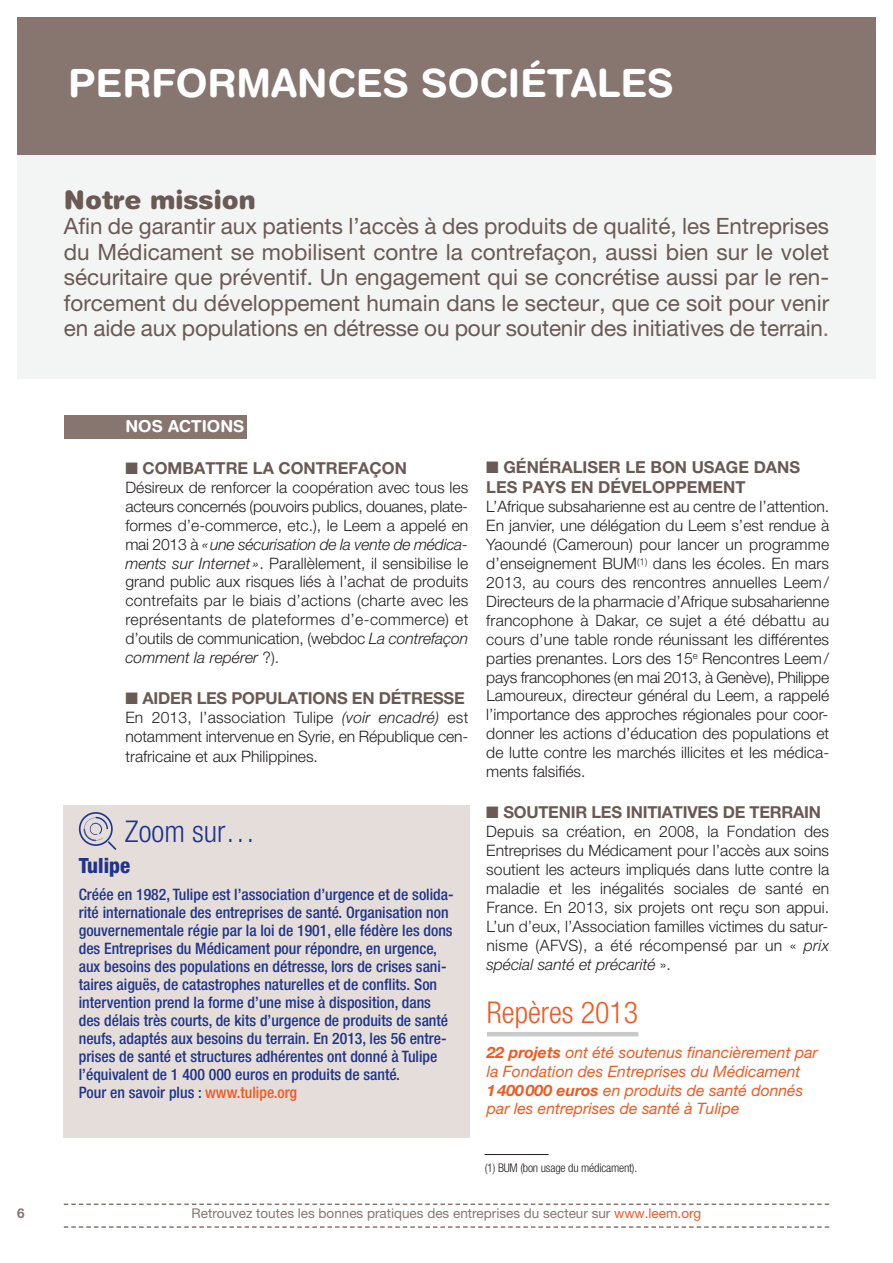
<style>
.page{position:relative;width:893px;height:1263px;background:#fff}
.page>*{position:absolute;margin:0;border:0;box-sizing:border-box;transform-origin:0 0}
.t1{font:700 39px "Helvetica Rounded LT Std";color:#fff}
.t2{font:300 condensed 30px "Helvetica Neue LT Pro";color:#f15921}
.t3{font:300 condensed 30px "Helvetica Neue LT Pro";color:#1f358b}
.t4{font:900 25.5px "Helvetica Rounded LT Std";color:#6a5954}
.t5{font:22.5px/25.5px "Helvetica Neue LT Pro";letter-spacing:-.005em;color:#6a5954;text-align:justify}
.t6{font:800 condensed 21px "Helvetica Neue LT Pro";color:#1f358b}
.t7{font:700 16.5px/19.8px "Helvetica Neue LT Pro";color:#6a5954}
.t8{font:700 16.5px "Helvetica Rounded LT Std";color:#fff}
.t9{font:300 15.75px/18.9px "Helvetica Neue LT Pro";color:#231f20;text-align:justify}
.t10{font:500 condensed 15.75px/18px "Helvetica Neue LT Pro";color:#1f358b}
.t11{font:italic 15.75px/18.9px "Helvetica Neue LT Pro";color:#f15921}
.t12{font:13.5px "Helvetica Neue LT Pro";color:#877670}
.t13{font:700 13.5px "Helvetica Neue LT Pro";color:#877670}
.t14{font:300 condensed 12px "Helvetica Neue LT Pro";letter-spacing:-.015em;color:#231f20}
.s1{color:#877670}
.s2{font-style:italic}
.s3{color:#f15921}
.s4{font-weight:700}
</style>
<div class="page">
<div style="left:17px;top:108px;width:859px;height:270px;background:#f3f4f4"></div>
<div style="left:64px;top:415px;width:183px;height:23px;background:#877670"></div>
<div style="left:17px;top:17px;width:859px;height:138px;background:#877670"></div>
<hr style="left:487px;top:1032px;width:151px;height:4px;background:#c9cacc">
<svg style="left:64px;top:1203px;width:765px;height:2px"></svg>
<svg style="left:64px;top:1226px;width:765px;height:2px"></svg>
<div style="left:64px;top:805px;width:406px;height:333px;background:#e5ddd9"></div>
<svg style="left:79px;top:812px;width:37px;height:38px"></svg>
<hr style="left:485px;top:1154px;width:64px;height:1px;background:#231f20">
<p class="t13" style="left:17px;top:1208px;width:9px">6</p>
<h1 class="t1" style="left:68px;top:69px;width:607px">PERFORMANCES SOCIÉTALES</h1>
<h3 class="t4" style="left:64px;top:190px;width:193px">Notre mission</h3>
<p class="t5" style="left:64px;top:216px;width:767px">Afin de garantir aux patients l’accès à des produits de qualité, les Entreprises du Médicament se mobilisent contre la contrefaçon, aussi bien sur le volet sécuritaire que préventif. Un engagement qui se concrétise aussi par le ren&shy;forcement du développement humain dans le secteur, que ce soit pour venir en aide aux populations en détresse ou pour soutenir des initiatives de terrain<span class="s1">.</span></p>
<p class="t8" style="left:125px;top:420px;width:121px">NOS ACTIONS</p>
<p class="t7" style="left:125px;top:459px;width:283px">■ COMBATTRE LA CONTREFAÇON</p>
<p class="t9" style="left:125px;top:479px;width:344px">Désireux de renforcer la coopération avec tous les acteurs concernés (pouvoirs publics, douanes, plate&shy;formes d’e-commerce, etc.), le Leem a appelé en mai 2013 à <span class="s2">«une sécurisation de la vente de médica&shy;ments sur Internet »</span>. Parallèlement, il sensibilise le grand public aux risques liés à l’achat de produits contrefaits par le biais d’actions (charte avec les représentants de plateformes d’e-commerce) et d’outils de communication, (webdoc <span class="s2">La contrefaçon comment la repérer</span> ?).</p>
<p class="t7" style="left:125px;top:690px;width:341px">■ AIDER LES POPULATIONS EN DÉTRESSE</p>
<p class="t9" style="left:125px;top:709px;width:344px">En 2013, l’association Tulipe <span class="s2">(voir encadré)</span> est notamment intervenue en Syrie, en République cen&shy;trafricaine et aux Philippines.</p>
<h2 class="t3" style="left:125px;top:820px;width:132px">Zoom sur…</h2>
<h3 class="t6" style="left:79px;top:858px;width:53px">Tulipe</h3>
<p class="t10" style="left:79px;top:886px;width:376px">Créée en 1982, Tulipe est l’association d’urgence et de solida&shy;rité internationale des entreprises de santé. Organisation non gouvernementale régie par la loi de 1901, elle fédère les dons des Entreprises du Médicament pour répondre, en urgence, aux besoins des populations en détresse, lors de crises sani&shy;taires aiguës, de catastrophes naturelles et de conflits. Son intervention prend la forme d’une mise à disposition, dans des délais très courts, de kits d’urgence de produits de santé neufs, adaptés aux besoins du terrain. En 2013, les 56 entre&shy;prises de santé et structures adhérentes ont donné à Tulipe l’équivalent de 1 400 000 euros en produits de santé.<br>Pour en savoir plus : <span class="s3">www.tulipe.org</span></p>
<p class="t7" style="left:486px;top:459px;width:315px">■ GÉNÉRALISER LE BON USAGE DANS<br>LES PAYS EN DÉVELOPPEMENT</p>
<p class="t9" style="left:486px;top:499px;width:344px">L’Afrique subsaharienne est au centre de l’attention.<br>En janvier, une délégation du Leem s’est rendue à Yaoundé (Cameroun) pour lancer un programme d’enseignement BUM<sup>(1)</sup> dans les écoles. En mars 2013, au cours des rencontres annuelles Leem/ Directeurs de la pharmacie d’Afrique subsaharienne francophone à Dakar, ce sujet a été débattu au cours d’une table ronde réunissant les différentes parties prenantes. Lors des 15<sup>e</sup> Rencontres Leem/ pays francophones (en mai 2013, à Genève), Philippe Lamoureux, directeur général du Leem, a rappelé l’importance des approches régionales pour coor&shy;donner les actions d’éducation des populations et de lutte contre les marchés illicites et les médica&shy;ments falsifiés.</p>
<p class="t7" style="left:486px;top:804px;width:336px">■ SOUTENIR LES INITIATIVES DE TERRAIN</p>
<p class="t9" style="left:486px;top:824px;width:344px">Depuis sa création, en 2008, la Fondation des Entreprises du Médicament pour l’accès aux soins soutient les acteurs impliqués dans lutte contre la maladie et les inégalités sociales de santé en France. En 2013, six projets ont reçu son appui.<br>L’un d’eux, l’Association familles victimes du satur&shy;nisme (AFVS), a été récompensé par un « <span class="s2">prix spécial santé et précarité</span> ».</p>
<h2 class="t2" style="left:487px;top:1002px;width:153px">Repères 2013</h2>
<p class="t11" style="left:487px;top:1044px;width:332px"><span class="s4">22 projets</span> ont été soutenus financièrement par la Fondation des Entreprises du Médicament <span class="s4">1400000 euros</span> en produits de santé donnés par les entreprises de santé à Tulipe</p>
<p class="t14" style="left:485px;top:1163px;width:154px">(1) BUM (bon usage du médicament).</p>
<p class="t12" style="left:192px;top:1208px;width:511px">Retrouvez toutes les bonnes pratiques des entreprises du secteur sur <span class="s3">www.leem.org</span></p>
</div>
